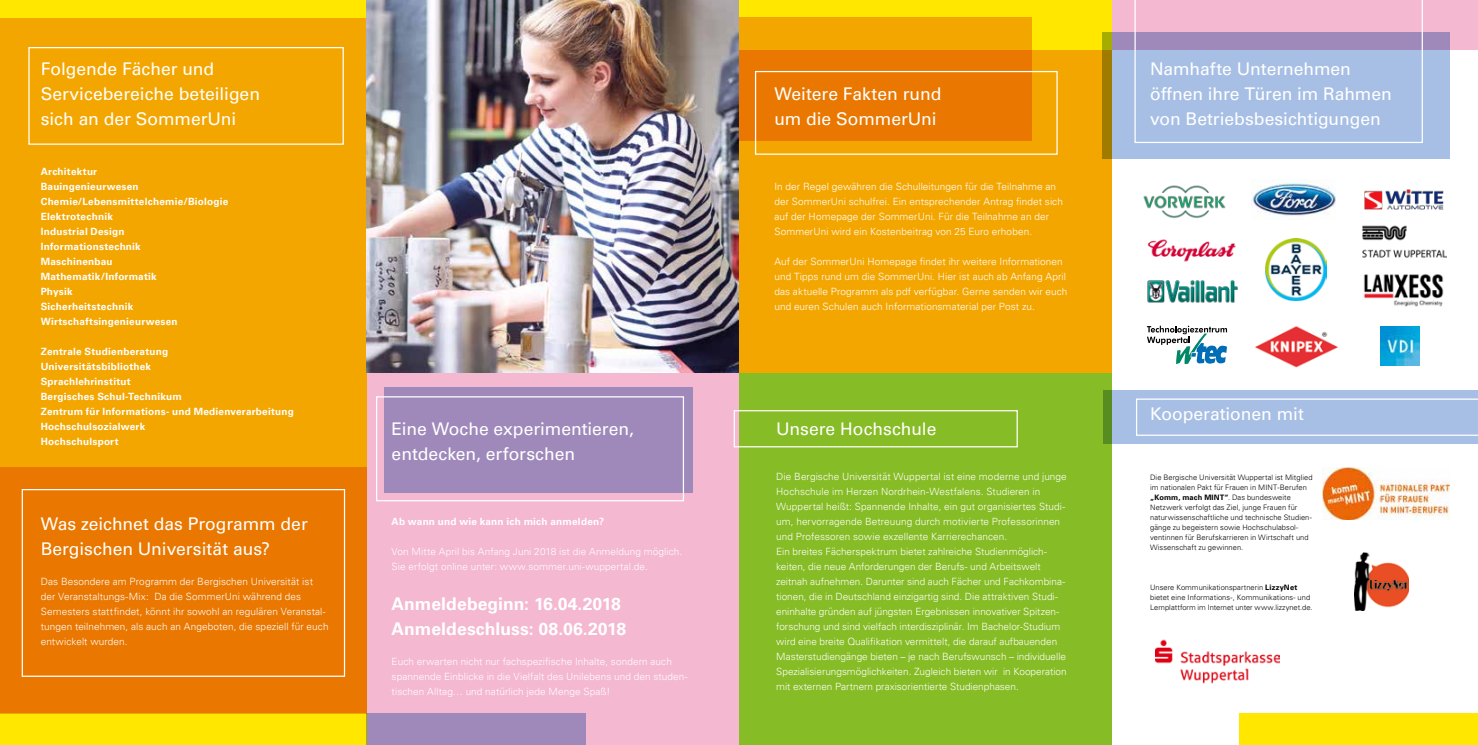
<style>
.page{position:relative;width:1478px;height:745px;background:#fff}
.page>*{position:absolute;margin:0;border:0;box-sizing:border-box;transform-origin:0 0}
.t1{font:17.5px/25px "Univers LT Pro 55 Roman";color:#fff}
.t2{font:700 17.5px/25px "Univers LT Pro 65";letter-spacing:.005em;color:#fff}
.t3{font:300 10px/15px "Univers LT Pro 45";letter-spacing:.005em;color:#fff}
.t4{font:700 10px/15px "Univers LT Pro 65";letter-spacing:.02em;color:#fff}
.t5{font:300 7.5px/10px "Univers LT Pro 45";letter-spacing:.005em;color:#000}
.t6{font:700 7.5px "Univers LT Pro 65";letter-spacing:.02em;color:#000}
.s1{font-family:"Univers LT Pro 45";font-weight:300}
.s2{font-family:"Univers LT Pro 65";font-weight:700}
</style>
<div class="page">
<div style="left:739px;top:372px;width:372px;height:372px;background:#86bc25"></div>
<div style="left:367px;top:372px;width:372px;height:372px;background:#f4b8d1"></div>
<div style="left:1044px;top:0;width:434px;height:50px;background:#f4b8d1"></div>
<div style="left:0;top:0;width:367px;height:744px;background:#ffe700"></div>
<div style="left:0;top:0;width:367px;height:712px;background:#f4a600"></div>
<div style="left:0;top:0;width:367px;height:18px;background:#ffe700"></div>
<div style="left:367px;top:712px;width:219px;height:32px;background:#9f89bb"></div>
<div style="left:385px;top:387px;width:308px;height:105px;background:#9f89bb"></div>
<div style="left:1103px;top:390px;width:375px;height:54px;background:#a7bfe5"></div>
<div style="left:739px;top:0;width:372px;height:372px;background:#ffe700"></div>
<div style="left:739px;top:50px;width:372px;height:322px;background:#f4a600"></div>
<svg style="left:1102px;top:32px;width:347px;height:126px;background:#a5b4c9"></svg>
<div style="left:1239px;top:712px;width:239px;height:32px;background:#ffe700"></div>
<svg style="left:739px;top:17px;width:292px;height:124px;background:#eb8300"></svg>
<img style="left:367px;top:0;width:372px;height:372px">
<div style="left:0;top:466px;width:367px;height:246px;background:#e97700"></div>
<svg style="left:1136px;top:398px;width:342px;height:37px"></svg>
<div style="left:28px;top:47px;width:316px;height:98px;border:1px solid #fff"></div>
<div style="left:376px;top:396px;width:308px;height:105px;border:1px solid #fff"></div>
<div style="left:755px;top:71px;width:302px;height:84px;border:1px solid #fff"></div>
<div style="left:22px;top:488px;width:323px;height:188px;border:1px solid #fff"></div>
<div style="left:733px;top:410px;width:285px;height:37px;border:1px solid #fff"></div>
<svg style="left:1134px;top:0;width:289px;height:143px"></svg>
<img style="left:1322px;top:467px;width:127px;height:52px">
<img style="left:1354px;top:552px;width:54px;height:58px">
<img style="left:1143px;top:185px;width:83px;height:34px">
<img style="left:1364px;top:189px;width:79px;height:20px">
<svg style="left:1147px;top:325px;width:80px;height:39px"></svg>
<img style="left:1380px;top:326px;width:39px;height:39px">
<img style="left:1252px;top:180px;width:83px;height:36px">
<img style="left:1362px;top:274px;width:82px;height:33px">
<img style="left:1148px;top:239px;width:88px;height:23px">
<img style="left:1265px;top:239px;width:61px;height:61px">
<img style="left:1362px;top:225px;width:84px;height:33px">
<img style="left:1148px;top:280px;width:89px;height:23px">
<img style="left:1255px;top:326px;width:83px;height:42px">
<img style="left:1155px;top:639px;width:124px;height:44px">
<h1 class="t1" style="left:41px;top:55px;width:221px">Folgende Fächer und<br>Servicebereiche beteiligen sich an der SommerUni</h1>
<p class="t4" style="left:41px;top:163px;width:189px">Architektur<br>Bauingenieurwesen<br>Chemie/Lebensmittelchemie/Biologie<br>Elektrotechnik<br>Industrial Design<br>Informationstechnik<br>Maschinenbau<br>Mathematik/Informatik<br>Physik<br>Sicherheitstechnik<br>Wirtschaftsingenieurwesen</p>
<p class="t4" style="left:41px;top:343px;width:255px">Zentrale Studienberatung<br>Universitätsbibliothek<br>Sprachlehrinstitut<br>Bergisches Schul-Technikum<br>Zentrum für Informations- und Medienverarbeitung<br>Hochschulsozialwerk<br>Hochschulsport</p>
<h1 class="t1" style="left:41px;top:510px;width:268px">Was zeichnet das Programm der<br>Bergischen Universität aus?</h1>
<p class="t3" style="left:41px;top:573px;width:289px">Das Besondere am Programm der Bergischen Universität ist der Veranstaltungs-Mix: Da die SommerUni während des Semesters stattfindet, könnt ihr sowohl an regulären Veranstal&shy;tungen teilnehmen, als auch an Angeboten, die speziell für euch entwickelt wurden.</p>
<h1 class="t1" style="left:392px;top:415px;width:244px">Eine Woche experimentieren, entdecken, erforschen</h1>
<p class="t4" style="left:392px;top:513px;width:214px">Ab wann und wie kann ich mich anmelden?</p>
<p class="t3" style="left:392px;top:543px;width:292px">Von Mitte April bis Anfang Juni 2018 ist die Anmeldung möglich.<br>Sie erfolgt online unter: www.sommer.uni-wuppertal.de.</p>
<h1 class="t2" style="left:392px;top:590px;width:236px">Anmeldebeginn: 16.04.2018<br>Anmeldeschluss: 08.06.2018</h1>
<p class="t3" style="left:392px;top:653px;width:297px">Euch erwarten nicht nur fachspezifische Inhalte, sondern auch spannende Einblicke in die Vielfalt des Unilebens und den studen&shy;tischen Alltag… und natürlich jede Menge Spaß!</p>
<h1 class="t1" style="left:774px;top:80px;width:168px">Weitere Fakten rund um die SommerUni</h1>
<p class="t3" style="left:774px;top:178px;width:290px">In der Regel gewähren die Schulleitungen für die Teilnahme an der SommerUni schulfrei. Ein entsprechender Antrag findet sich auf der Homepage der SommerUni. Für die Teilnahme an der SommerUni wird ein Kostenbeitrag von 25 Euro erhoben.</p>
<p class="t3" style="left:774px;top:253px;width:295px">Auf der SommerUni Homepage findet ihr weitere Informationen und Tipps rund um die SommerUni. Hier ist auch ab Anfang April das aktuelle Programm als pdf verfügbar. Gerne senden wir euch und euren Schulen auch Informationsmaterial per Post zu.</p>
<h1 class="t1" style="left:776px;top:415px;width:162px">Unsere Hochschule</h1>
<p class="t3" style="left:776px;top:468px;width:292px">Die Bergische Universität Wuppertal ist eine moderne und junge Hochschule im Herzen Nordrhein-Westfalens. Studieren in Wuppertal heißt: Spannende Inhalte, ein gut organisiertes Studi&shy;um, hervorragende Betreuung durch motivierte Professorinnen und Professoren sowie exzellente Karrierechancen.<br>Ein breites Fächerspektrum bietet zahlreiche Studienmöglich&shy;keiten, die neue Anforderungen der Berufs- und Arbeitswelt zeitnah aufnehmen. Darunter sind auch Fächer und Fachkombina&shy;tionen, die in Deutschland einzigartig sind. Die attraktiven Studi&shy;eninhalte gründen auf jüngsten Ergebnissen innovativer Spitzen&shy;forschung und sind vielfach interdisziplinär. Im Bachelor-Studium wird eine breite Qualifikation vermittelt, die darauf aufbauenden Masterstudiengänge bieten – je nach Berufswunsch – individuelle Spezialisierungsmöglichkeiten. Zugleich bieten wir in Kooperation mit externen Partnern praxisorientierte Studienphasen.</p>
<h1 class="t1" style="left:1150px;top:55px;width:243px">Namhafte Unternehmen öffnen ihre Türen im Rahmen von Betriebsbesichtigungen</h1>
<h1 class="t1" style="left:1150px;top:400px;width:155px">Kooperationen mit</h1>
<p class="t5" style="left:1150px;top:472px;width:164px">Die Bergische Universität Wuppertal ist Mitglied im nationalen Pakt für Frauen in MINT-Berufen</p>
<p class="t6" style="left:1150px;top:492px;width:142px">„Komm, mach MINT“<span class="s1">. Das bundesweite</span></p>
<p class="t5" style="left:1150px;top:502px;width:163px">Netzwerk verfolgt das Ziel, junge Frauen für naturwissenschaftliche und technische Studien&shy;gänge zu begeistern sowie Hochschulabsol&shy;ventinnen für Berufskarrieren in Wirtschaft und Wissenschaft zu gewinnen.</p>
<p class="t5" style="left:1150px;top:582px;width:164px">Unsere Kommunikationspartnerin <span class="s2">LizzyNet </span>bietet eine Informations-, Kommunikations- und<br>Lernplattform im Internet unter www.lizzynet.de.</p>
</div>
